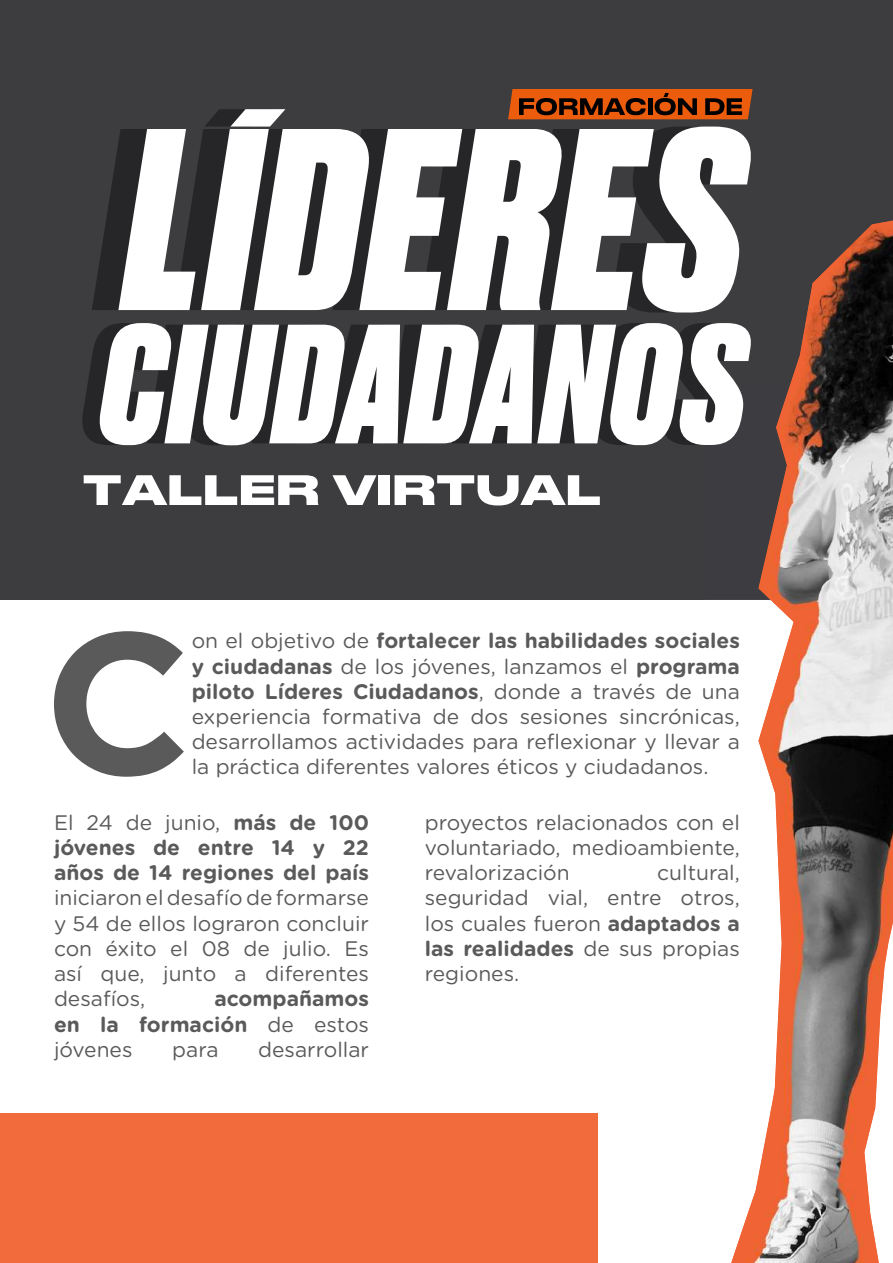
<style>
.page{position:relative;width:893px;height:1263px;background:#fff}
.page>*{position:absolute;margin:0;border:0;box-sizing:border-box;transform-origin:0 0}
.t1{font:700 201px "Gotham";color:#5a5a5b}
.t2{font:21px/25.2px "Gotham Rounded";color:#5a5a5b;text-align:justify}
.t3{font:700 21px/25.2px "Gotham Rounded";color:#5a5a5b;text-align:justify}
.s1{font-weight:700}
.s2{font-weight:400}
</style>
<div class="page">
<div style="left:0;top:1113px;width:598px;height:150px;background:#f26b3d"></div>
<div style="left:0;top:0;width:893px;height:600px;background:#3d3d40"></div>
<img style="left:822px;top:220px;width:71px;height:738px">
<img style="left:771px;top:274px;width:51px;height:989px">
<img style="left:758px;top:534px;width:13px;height:67px">
<img style="left:758px;top:698px;width:13px;height:83px">
<img style="left:821px;top:957px;width:65px;height:306px">
<img style="left:731px;top:1110px;width:40px;height:153px">
<svg style="left:82px;top:323px;width:669px;height:122px;background:#bcbcbd"></svg>
<svg style="left:92px;top:89px;width:661px;height:223px"></svg>
<svg style="left:84px;top:475px;width:234px;height:30px"></svg>
<svg style="left:332px;top:475px;width:44px;height:30px"></svg>
<div style="left:379px;top:475px;width:11px;height:30px;background:#fff"></div>
<svg style="left:395px;top:475px;width:205px;height:30px"></svg>
<h1 class="t1" style="left:43px;top:587px;width:150px">C</h1>
<p class="t2" style="left:192px;top:627px;width:550px">on el objetivo de <span class="s1">fortalecer las habilidades sociales y ciudadanas</span> de los jóvenes, lanzamos el <span class="s1">programa piloto Líderes Ciudadanos</span>, donde a través de una experiencia formativa de dos sesiones sincrónicas, desarrollamos actividades para reflexionar y llevar a la práctica diferentes valores éticos y ciudadanos.</p>
<p class="t3" style="left:54px;top:809px;width:317px"><span class="s2">El 24 de junio,</span> más de 100 jóvenes de entre 14 y 22 años de 14 regiones del país</p>
<p class="t2" style="left:54px;top:884px;width:317px">iniciaron el desafío de formarse y 54 de ellos lograron concluir con éxito el 08 de julio. Es así que, junto a diferentes desafíos,</p>
<p class="t2" style="left:425px;top:809px;width:317px">proyectos relacionados con el voluntariado, medioambiente, revalorización</p>
<p class="t2" style="left:425px;top:859px;width:317px;text-indent:232px">cultural, seguridad vial, entre otros, los cuales fueron <span class="s1">adaptados a las realidades</span> de sus propias regiones.</p>
<p class="t3" style="left:54px;top:985px;width:317px;text-indent:160px">acompañamos en la formación <span class="s2">de estos jóvenes</span></p>
<p class="t2" style="left:172px;top:1036px;width:48px">para</p>
<p class="t2" style="left:258px;top:1036px;width:112px">desarrollar</p>
</div>
